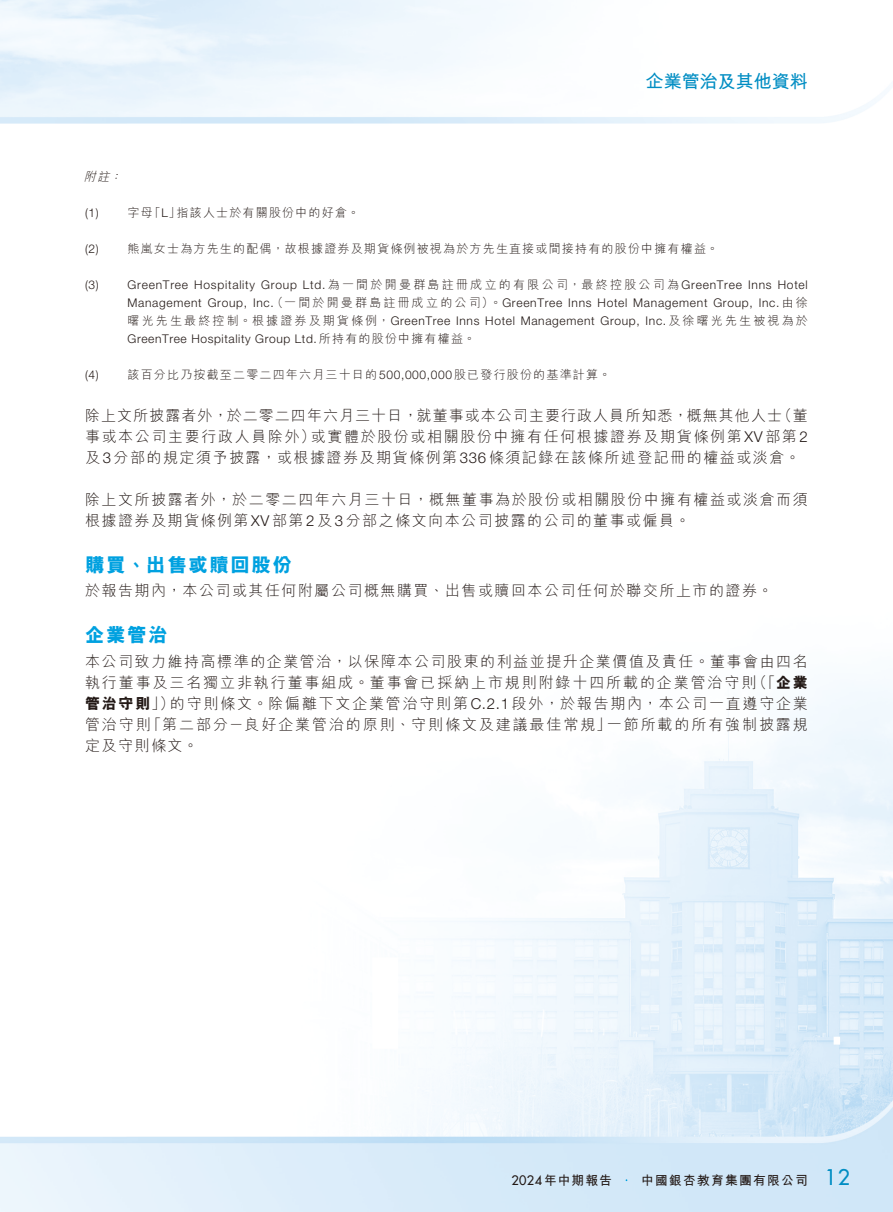
<style>
.page{position:relative;width:893px;height:1212px;background:#fff}
.page>*{position:absolute;margin:0;border:0;box-sizing:border-box;transform-origin:0 0}
.t1{font:500 21px "Futura Std";color:#008dc3}
.t2{font:800 19.5px "M Hei HK";letter-spacing:.08em;color:#00a1e0}
.t3{font:700 18px "M Hei HK";color:#008dc3}
.t4{font:300 15px/21px "M Hei HK";letter-spacing:.1em;color:#231916}
.t5{font:300 15px/21px "M Hei HK";letter-spacing:.125em;color:#231916}
.t6{font:300 15px/21px "M Hei HK";letter-spacing:.07em;color:#231916}
.t7{font:800 15px "M Hei HK";color:#231916}
.t8{font:700 12.75px "M Hei HK";letter-spacing:.095em;color:#231916}
.t9{font:300 12px "Helvetica Neue LT Std";letter-spacing:.06em;color:#231916}
.t10{font:300 12px "M Hei HK";letter-spacing:.1em;color:#231916}
.t11{font:300 12px "M Hei HK";letter-spacing:.18em;color:#231916}
.t12{font:300 12px "M Hei HK";letter-spacing:.19em;color:#231916}
.t13{font:300 12px "M Hei HK";letter-spacing:.185em;color:#231916}
.t14{font:italic 300 12px "M Hei HK";color:#231916}
.s1{font-family:"Helvetica Neue LT Std"}
.s2{font-family:"M Hei HK"}
.s3{font-weight:800}
.s4{font-weight:300}
.s5{font-family:"Futura Std";font-weight:500}
</style>
<div class="page">
<img style="left:0;top:0;width:893px;height:1212px">
<p class="t3" style="left:646px;top:69px;width:164px">企業管治及其他資料</p>
<p class="t14" style="left:84px;top:170px;width:30px">附註</p>
<p class="t14" style="left:110px;top:170px;width:17px">：</p>
<p class="t9" style="left:85px;top:205px;width:15px">1( )</p>
<p class="t9" style="left:85px;top:241px;width:15px">2( )</p>
<p class="t9" style="left:85px;top:277px;width:15px">3( )</p>
<p class="t9" style="left:85px;top:367px;width:15px">4( )</p>
<p class="t10" style="left:128px;top:206px;width:27px">字母</p>
<p class="t10" style="left:177px;top:206px;width:185px">指該人士於有關股份中的好倉。</p>
<p class="t10" style="left:149px;top:206px;width:33px">「 」<span class="s1">L</span></p>
<p class="t10" style="left:128px;top:242px;width:592px">熊嵐女士為方先生的配偶，故根據證券及期貨條例被視為於方先生直接或間接持有的股份中擁有權益。</p>
<p class="t12" style="left:303px;top:278px;width:441px"><span class="s1">Ltd.</span>為一間於開曼群島註冊成立的有限公司，最終控股公司為<span class="s1">GreenTree</span></p>
<p class="t9" style="left:128px;top:277px;width:62px">GreenTree</p>
<p class="t9" style="left:261px;top:277px;width:37px">Group</p>
<p class="t9" style="left:194px;top:277px;width:63px">Hospitality</p>
<p class="t9" style="left:748px;top:277px;width:25px">Inns</p>
<p class="t9" style="left:778px;top:277px;width:32px">Hotel</p>
<p class="t13" style="left:253px;top:296px;width:311px"><span class="s1">Inc</span>（<span class="s1">.</span> 一間於開曼群島註冊成立的公司）。<span class="s1">GreenTree</span></p>
<p class="t9" style="left:759px;top:295px;width:51px">Inc.<span class="s2">由徐</span></p>
<p class="t9" style="left:208px;top:295px;width:41px">Group,</p>
<p class="t9" style="left:713px;top:295px;width:41px">Group,</p>
<p class="t9" style="left:128px;top:295px;width:76px">Management</p>
<p class="t9" style="left:568px;top:295px;width:25px">Inns</p>
<p class="t9" style="left:597px;top:295px;width:31px">Hotel</p>
<p class="t9" style="left:633px;top:295px;width:76px">Management</p>
<p class="t11" style="left:646px;top:314px;width:164px"><span class="s1">Inc.</span>及徐曙光先生被視為於</p>
<p class="t11" style="left:128px;top:314px;width:324px">曙光先生最終控制。根據證券及期貨條例，<span class="s1">GreenTree</span></p>
<p class="t9" style="left:128px;top:331px;width:350px">GreenTree Hospitality Group Ltd.<span class="s2">所持有的股份中擁有權益。</span></p>
<p class="t10" style="left:128px;top:368px;width:485px">該百分比乃按截至二零二四年六月三十日的<span class="s1">500,000,000</span>股已發行股份的基準計算。</p>
<p class="t9" style="left:600px;top:313px;width:41px">Group,</p>
<p class="t9" style="left:456px;top:313px;width:25px">Inns</p>
<p class="t9" style="left:485px;top:313px;width:31px">Hotel</p>
<p class="t9" style="left:521px;top:313px;width:75px">Management</p>
<p class="t4" style="left:777px;top:404px;width:32px">（董</p>
<p class="t6" style="left:311px;top:404px;width:499px;text-indent:-226px">除上文所披露者外，於二零二四年六月三十日，就董事或本公司主要行政人員所知悉，概無其他人士<br>或實體於股份或相關股份中擁有任何根據證券及期貨條例第<span class="s1">XV</span>部第<span class="s1">2</span></p>
<p class="t4" style="left:85px;top:425px;width:717px">事或本公司主要行政人員除外）<br>及<span class="s1">3</span>分部的規定須予披露，或根據證券及期貨條例第<span class="s1">336</span>條須記錄在該條所述登記冊的權益或淡倉。</p>
<p class="t4" style="left:85px;top:488px;width:724px">除上文所披露者外，於二零二四年六月三十日，概無董事為於股份或相關股份中擁有權益或淡倉而須根據證券及期貨條例第<span class="s1">XV</span>部第<span class="s1">2</span>及<span class="s1">3</span>分部之條文向本公司披露的公司的董事或僱員。</p>
<h2 class="t2" style="left:85px;top:555px;width:209px">購買、出售或贖回股份</h2>
<p class="t4" style="left:85px;top:580px;width:689px">於報告期內，本公司或其任何附屬公司概無購買、出售或贖回本公司任何於聯交所上市的證券。</p>
<h2 class="t2" style="left:85px;top:625px;width:84px">企業管治</h2>
<p class="t4" style="left:85px;top:651px;width:724px;text-align:right">本公司致力維持高標準的企業管治，以保障本公司股東的利益並提升企業價值及責任。董事會由四名（「<span class="s3">企業</span></p>
<p class="t5" style="left:170px;top:672px;width:639px;text-indent:-85px">執行董事及三名獨立非執行董事組成。董事會已採納上市規則附錄十四所載的企業管治守則<br>的守則條文。除偏離下文企業管治守則第<span class="s1">C.2.1</span>段外，於報告期內，本公司一直遵守企業</p>
<p class="t7" style="left:85px;top:696px;width:91px">管治守則<span class="s4">」）</span></p>
<p class="t5" style="left:147px;top:714px;width:466px">「第二部分－良好企業管治的原則、守則條文及建議最佳常規」</p>
<p class="t5" style="left:607px;top:714px;width:202px">一節所載的所有強制披露規</p>
<p class="t4" style="left:85px;top:714px;width:115px">管治守則<br>定及守則條文。</p>
<p class="t8" style="left:511px;top:1171px;width:102px"><span class="s5">2024</span>年中期報告</p>
<p class="t8" style="left:641px;top:1171px;width:168px">中國銀杏教育集團有限公司</p>
<h1 class="t1" style="left:825px;top:1164px;width:27px">12</h1>
</div>
